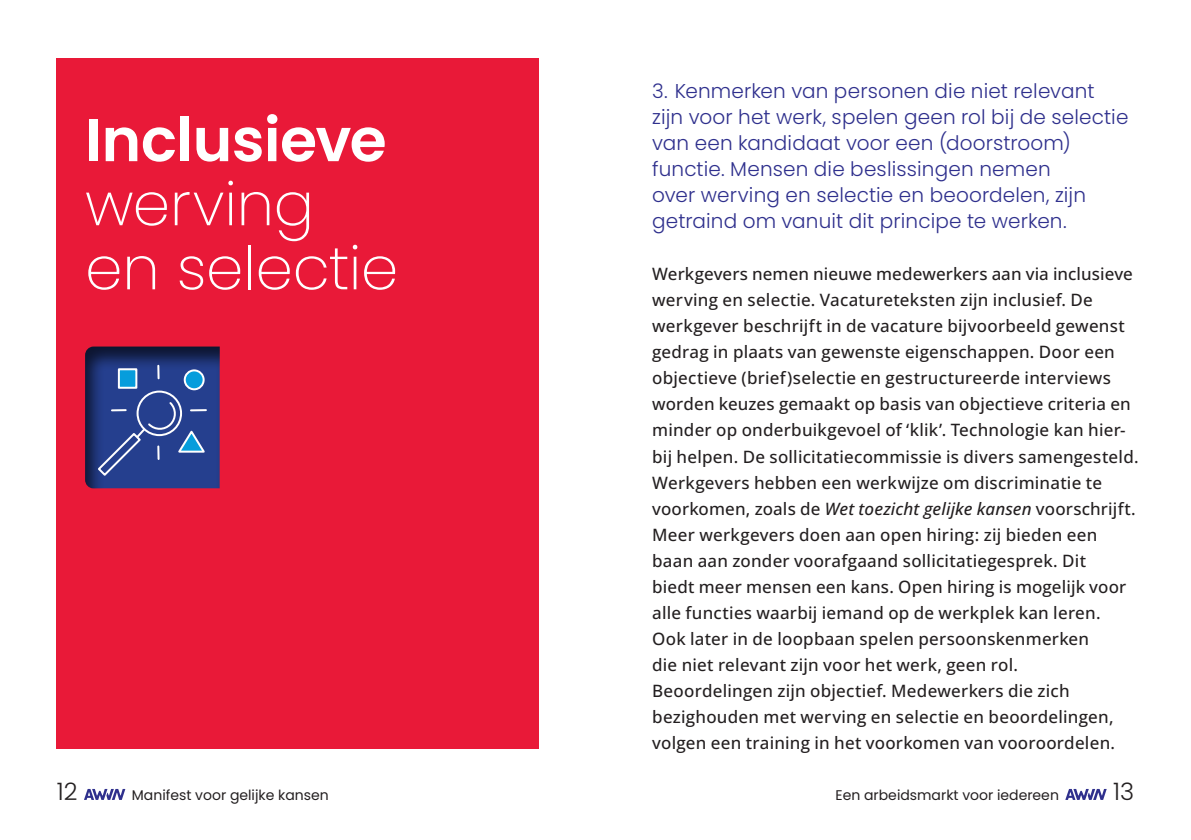
<style>
.page{position:relative;width:1191px;height:840px;background:#fff}
.page>*{position:absolute;margin:0;border:0;box-sizing:border-box;transform-origin:0 0}
.t1{font:200 60px/64px "Poppins";letter-spacing:-.005em;color:#fff}
.t2{font:300 24px "Poppins";color:#231f20}
.t3{font:300 20px/26px "Poppins";letter-spacing:.01em;color:#2f308d}
.t4{font:500 17px/26px "Open Sans";letter-spacing:.015em;color:#231f20}
.t5{font:14px "Poppins";color:#231f20}
.s1{font-weight:600}
.s2{font-style:italic}
</style>
<div class="page">
<div style="left:57px;top:58px;width:482px;height:690px;background:#e91938"></div>
<svg style="left:84px;top:788px;width:41px;height:11px"></svg>
<svg style="left:1065px;top:788px;width:41px;height:11px"></svg>
<svg style="left:85px;top:346px;width:135px;height:142px;background:#2f478a"></svg>
<p class="t1" style="left:85px;top:108px;width:315px"><span class="s1">Inclusieve </span>werving en selectie</p>
<p class="t3" style="left:652px;top:78px;width:478px">3. Kenmerken van personen die niet relevant zijn voor het werk, spelen geen rol bij de selectie van een kandidaat voor een (doorstroom) functie. Mensen die beslissingen nemen<br>over werving en selectie en beoordelen, zijn getraind om vanuit dit principe te werken.</p>
<p class="t4" style="left:652px;top:260px;width:488px">Werkgevers nemen nieuwe medewerkers aan via inclusieve werving en selectie. Vacatureteksten zijn inclusief. De werkgever beschrijft in de vacature bijvoorbeeld gewenst gedrag in plaats van gewenste eigenschappen. Door een objectieve (brief)selectie en gestructureerde interviews worden keuzes gemaakt op basis van objectieve criteria en minder op onderbuikgevoel of ‘klik’. Technologie kan hier&shy;bij helpen. De sollicitatiecommissie is divers samengesteld.<br>Werkgevers hebben een werkwijze om discriminatie te voorkomen, zoals de <span class="s2">Wet toezicht gelijke kansen</span> voorschrijft.</p>
<p class="t4" style="left:652px;top:520px;width:475px">Meer werkgevers doen aan open hiring: zij bieden een baan aan zonder voorafgaand sollicitatiegesprek. Dit biedt meer mensen een kans. Open hiring is mogelijk voor alle functies waarbij iemand op de werkplek kan leren.</p>
<p class="t4" style="left:652px;top:624px;width:464px">Ook later in de loopbaan spelen persoonskenmerken die niet relevant zijn voor het werk, geen rol.<br>Beoordelingen zijn objectief. Medewerkers die zich bezighouden met werving en selectie en beoordelingen, volgen een training in het voorkomen van vooroordelen.</p>
<p class="t2" style="left:57px;top:777px;width:22px">12</p>
<p class="t5" style="left:132px;top:786px;width:198px">Manifest voor gelijke kansen</p>
<p class="t5" style="left:835px;top:786px;width:225px">Een arbeidsmarkt voor iedereen</p>
<p class="t2" style="left:1113px;top:777px;width:23px">13</p>
</div>
